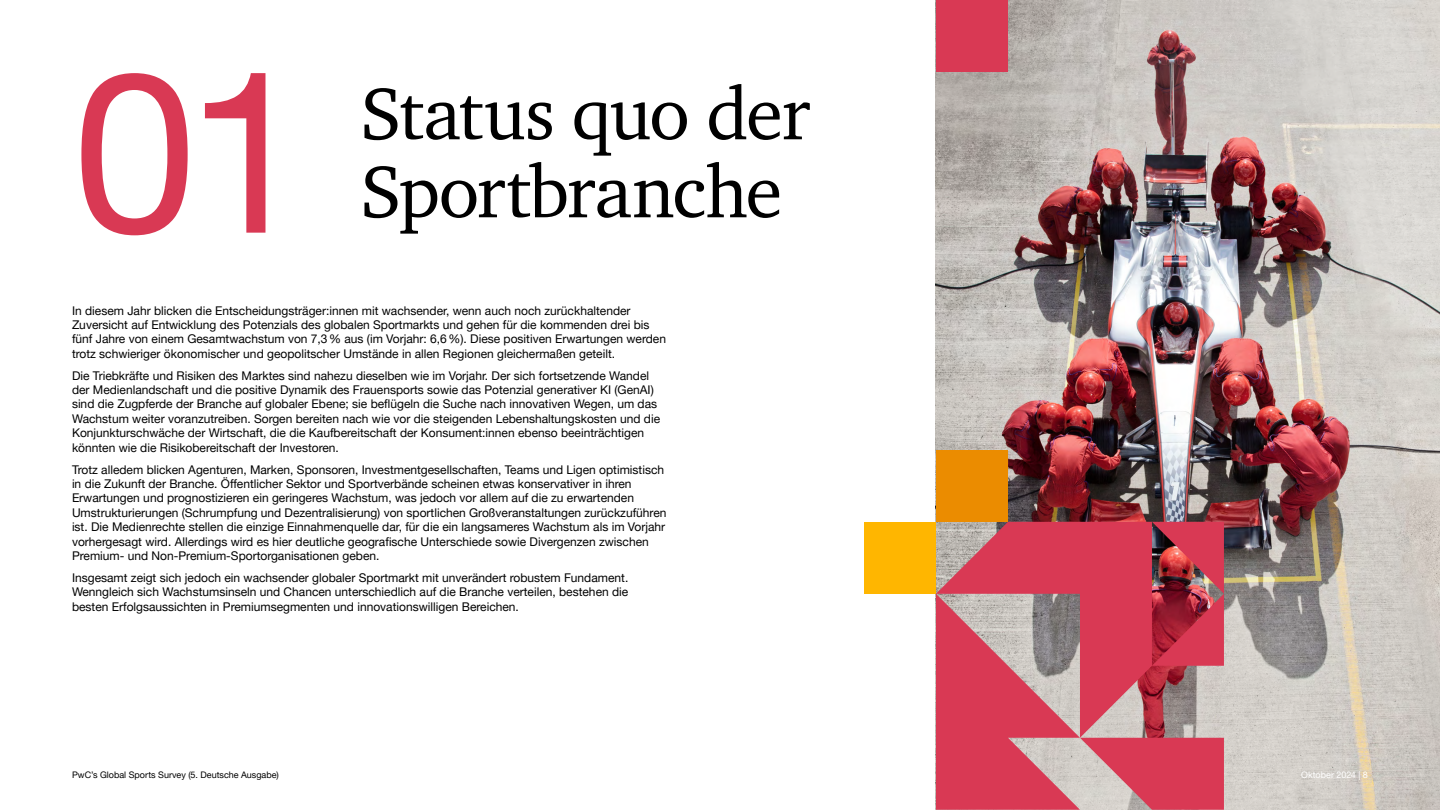
<style>
.page{position:relative;width:1440px;height:810px;background:#fff}
.page>*{position:absolute;margin:0;border:0;box-sizing:border-box;transform-origin:0 0}
.t1{font:225px "Helvetica Neue LT Pro";color:#d93954}
.t2{font:75px/78px "Charter ITC Com";letter-spacing:-.03em;color:#000}
.t3{font:12px/14.4px "Helvetica Neue LT Pro";color:#000}
.t4{font:9px "Helvetica Neue LT Pro";color:#000}
.t5{font:9px "Helvetica Neue LT Pro";color:#fff}
</style>
<div class="page">
<img style="left:936px;top:0;width:504px;height:810px">
<div style="left:936px;top:0;width:72px;height:72px;background:#d93954"></div>
<div style="left:864px;top:522px;width:72px;height:72px;background:#ffb600"></div>
<div style="left:936px;top:450px;width:72px;height:72px;background:#eb8c00"></div>
<svg style="left:936px;top:522px;width:288px;height:288px"></svg>
<h1 class="t1" style="left:72px;top:14px;width:240px">01</h1>
<h2 class="t2" style="left:360px;top:73px;width:452px">Status quo der<br>Sportbranche</h2>
<p class="t3" style="left:72px;top:303px;width:596px">In diesem Jahr blicken die Entscheidungsträger:innen mit wachsender, wenn auch noch zurückhaltender Zuversicht auf Entwicklung des Potenzials des globalen Sportmarkts und gehen für die kommenden drei bis fünf Jahre von einem Gesamtwachstum von 7,3% aus (im Vorjahr: 6,6%). Diese positiven Erwartungen werden trotz schwieriger ökonomischer und geopolitscher Umstände in allen Regionen gleichermaßen geteilt.</p>
<p class="t3" style="left:72px;top:368px;width:590px">Die Triebkräfte und Risiken des Marktes sind nahezu dieselben wie im Vorjahr. Der sich fortsetzende Wandel der Medienlandschaft und die positive Dynamik des Frauensports sowie das Potenzial generativer KI (GenAI) sind die Zugpferde der Branche auf globaler Ebene; sie beflügeln die Suche nach innovativen Wegen, um das Wachstum weiter voranzutreiben. Sorgen bereiten nach wie vor die steigenden Lebenshaltungskosten und die Konjunkturschwäche der Wirtschaft, die die Kaufbereitschaft der Konsument:innen ebenso beeinträchtigen könnten wie die Risikobereitschaft der Investoren.</p>
<p class="t3" style="left:72px;top:462px;width:596px">Trotz alledem blicken Agenturen, Marken, Sponsoren, Investmentgesellschaften, Teams und Ligen optimistisch in die Zukunft der Branche. Öffentlicher Sektor und Sportverbände scheinen etwas konservativer in ihren Erwartungen und prognostizieren ein geringeres Wachstum, was jedoch vor allem auf die zu erwartenden Umstrukturierungen (Schrumpfung und Dezentralisierung) von sportlichen Großveranstaltungen zurückzuführen ist. Die Medienrechte stellen die einzige Einnahmenquelle dar, für die ein langsameres Wachstum als im Vorjahr vorhergesagt wird. Allerdings wird es hier deutliche geografische Unterschiede sowie Divergenzen zwischen Premium- und Non-Premium-Sportorganisationen geben.</p>
<p class="t3" style="left:72px;top:570px;width:558px;text-align:justify">Insgesamt zeigt sich jedoch ein wachsender globaler Sportmarkt mit unverändert robustem Fundament.<br>Wenngleich sich Wachstumsinseln und Chancen unterschiedlich auf die Branche verteilen, bestehen die besten Erfolgsaussichten in Premiumsegmenten und innovationswilligen Bereichen.</p>
<p class="t4" style="left:72px;top:769px;width:208px">PwC’s Global Sports Survey (5. Deutsche Ausgabe)</p>
<p class="t5" style="left:1301px;top:769px;width:68px">Oktober 2024 | 8</p>
</div>
